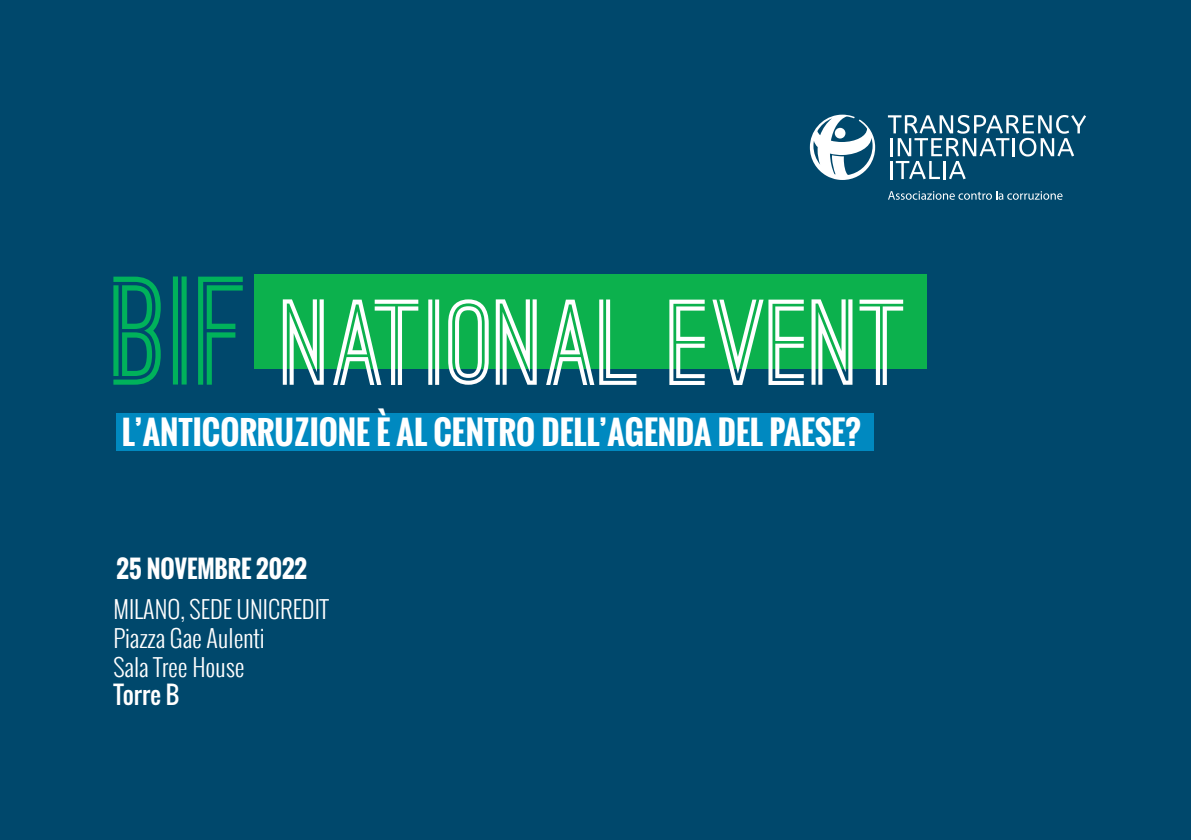
<style>
.page{position:relative;width:1191px;height:840px;background:#fff}
.page>*{position:absolute;margin:0;border:0;box-sizing:border-box;transform-origin:0 0}
.t1{font:700 115.8px "Ostrich Sans";color:#fff}
.t2{font:700 32px "Oswald";color:#fff}
.t3{font:300 24px/28.8px "Oswald";color:#fff}
.t4{font:700 24px "Oswald";color:#fff}
.t5{font:24px "Oswald";color:#fff}
.s1{font-size:146.4px;color:#00b25b}
</style>
<div class="page">
<div style="left:0;top:0;width:1191px;height:839px;background:#00486c"></div>
<div style="left:117px;top:413px;width:756px;height:38px;background:#0089c0"></div>
<div style="left:255px;top:274px;width:672px;height:94px;background:#0cb14d"></div>
<svg style="left:810px;top:115px;width:65px;height:65px"></svg>
<svg style="left:888px;top:115px;width:198px;height:64px"></svg>
<svg style="left:888px;top:191px;width:102px;height:9px"></svg>
<svg style="left:996px;top:191px;width:66px;height:9px"></svg>
<h1 class="t1" style="left:113px;top:299px;width:745px"><span class="s1">BIF</span> NATIONAL EVENT</h1>
<h2 class="t2" style="left:122px;top:408px;width:740px">L’ANTICORRUZIONE È AL CENTRO DELL’AGENDA DEL PAESE?</h2>
<p class="t4" style="left:116px;top:550px;width:192px">25 NOVEMBRE 2022</p>
<p class="t3" style="left:113px;top:594px;width:217px">MILANO, SEDE UNICREDIT<br>Piazza Gae Aulenti<br>Sala Tree House</p>
<p class="t5" style="left:113px;top:676px;width:67px">Torre B</p>
</div>
